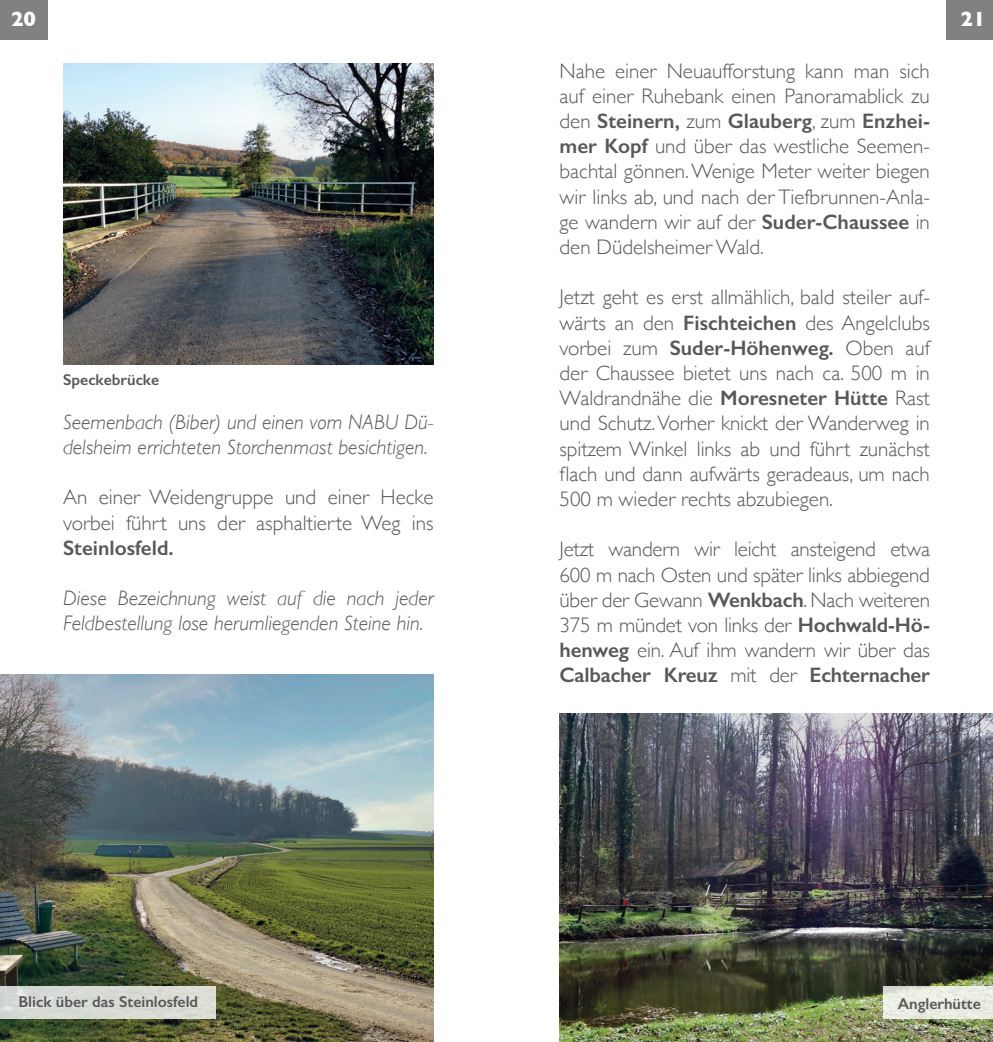
<style>
.page{position:relative;width:993px;height:1042px;background:#fff}
.page>*{position:absolute;margin:0;border:0;box-sizing:border-box;transform-origin:0 0}
.t1{font:300 21px/25.2px "Gill Sans";color:#57585a;text-align:justify}
.t2{font:italic 300 21px/25.2px "Gill Sans";color:#57585a}
.t3{font:600 21px "Gill Sans";color:#57585a}
.t4{font:700 21px "Gill Sans";color:#fff}
.t5{font:600 15.75px "Gill Sans";color:#57585a}
.s1{font-weight:600}
</style>
<div class="page">
<img style="left:559px;top:713px;width:433px;height:329px">
<div style="left:0;top:0;width:47px;height:40px;background:#818183"></div>
<div style="left:946px;top:0;width:46px;height:40px;background:#818183"></div>
<svg style="left:883px;top:986px;width:109px;height:33px;background:#e8ebe1"></svg>
<img style="left:63px;top:63px;width:370px;height:302px">
<img style="left:0;top:675px;width:433px;height:367px">
<div style="left:0;top:986px;width:216px;height:33px;background:#d8dbd4"></div>
<p class="t4" style="left:11px;top:2px;width:26px">20</p>
<p class="t4" style="left:960px;top:2px;width:26px">21</p>
<p class="t5" style="left:63px;top:370px;width:97px">Speckebrücke</p>
<p class="t2" style="left:63px;top:409px;width:372px">Seemenbach (Biber) und einen vom NABU Dü&shy;delsheim errichteten Storchenmast besichtigen.</p>
<p class="t1" style="left:63px;top:484px;width:372px">An einer Weidengruppe und einer Hecke vorbei führt uns der asphaltierte Weg ins</p>
<p class="t3" style="left:63px;top:535px;width:112px">Steinlosfeld.</p>
<p class="t2" style="left:63px;top:586px;width:372px">Diese Bezeichnung weist auf die nach jeder<br>Feldbestellung lose herumliegenden Steine hin.</p>
<p class="t1" style="left:559px;top:57px;width:372px">Nahe einer Neuaufforstung kann man sich auf einer Ruhebank einen Panoramablick zu den <span class="s1">Steinern,</span> zum <span class="s1">Glauberg</span>, zum <span class="s1">Enzhei&shy;mer Kopf</span> und über das westliche Seemen&shy;bachtal gönnen. Wenige Meter weiter biegen wir links ab, und nach der Tiefbrunnen-Anla&shy;ge wandern wir auf der <span class="s1">Suder-Chaussee</span> in den Düdelsheimer Wald.</p>
<p class="t1" style="left:559px;top:284px;width:372px">Jetzt geht es erst allmählich, bald steiler auf&shy;wärts an den <span class="s1">Fischteichen</span> des Angelclubs vorbei zum <span class="s1">Suder-Höhenweg.</span> Oben auf der Chaussee bietet uns nach ca. 500 m in Waldrandnähe die <span class="s1">Moresneter Hütte</span> Rast und Schutz. Vorher knickt der Wanderweg in spitzem Winkel links ab und führt zunächst flach und dann aufwärts geradeaus, um nach 500 m wieder rechts abzubiegen.</p>
<p class="t1" style="left:559px;top:536px;width:372px">Jetzt wandern wir leicht ansteigend etwa 600 m nach Osten und später links abbiegend über der Gewann <span class="s1">Wenkbach</span>. Nach weiteren 375 m mündet von links der <span class="s1">Hochwald-Hö&shy;henweg</span> ein. Auf ihm wandern wir über das <span class="s1">Calbacher Kreuz</span> mit der <span class="s1">Echternacher</span></p>
<p class="t5" style="left:18px;top:992px;width:181px">Blick über das Steinlosfeld</p>
<p class="t5" style="left:897px;top:994px;width:85px">Anglerhütte</p>
</div>
